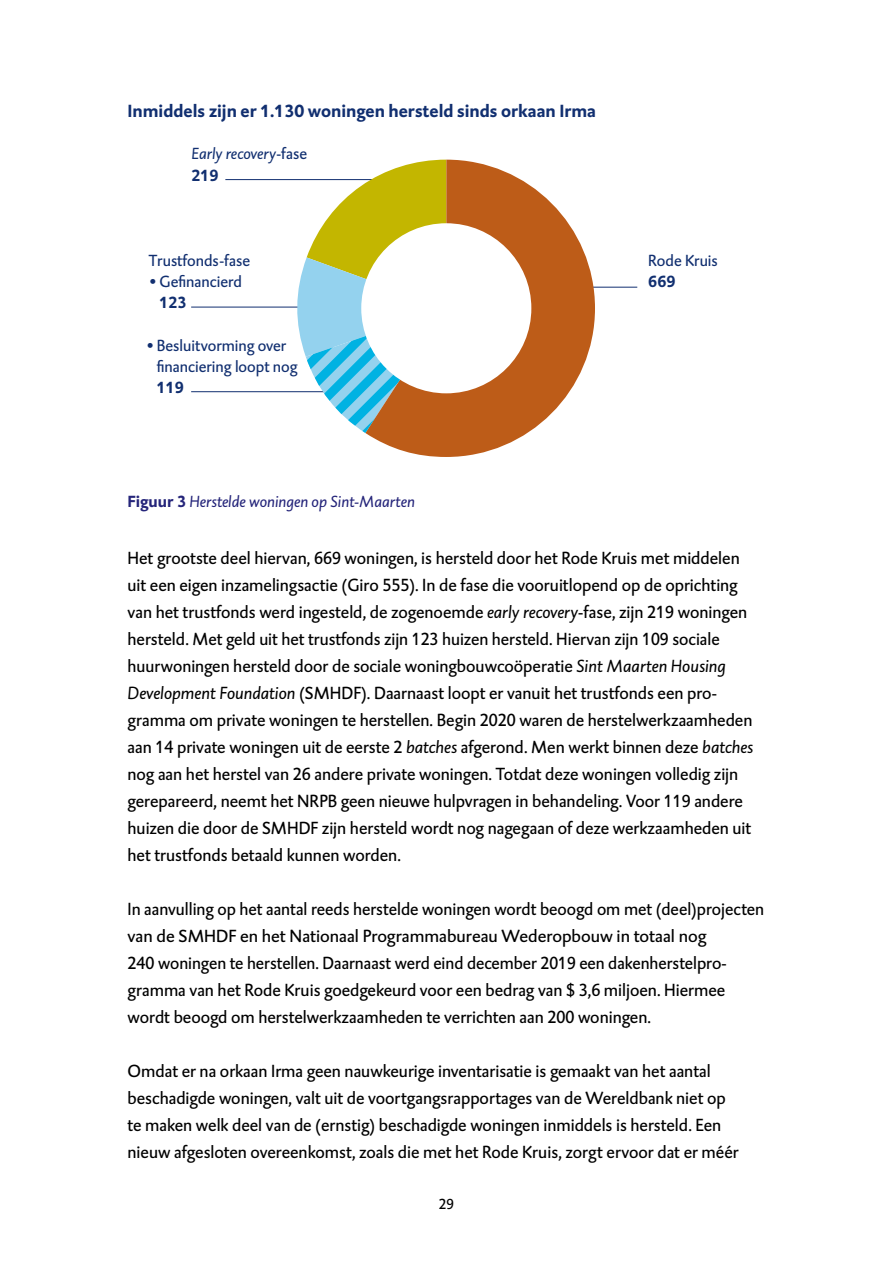
<style>
.page{position:relative;width:893px;height:1263px;background:#fff}
.page>*{position:absolute;margin:0;border:0;box-sizing:border-box;transform-origin:0 0}
._0_Platte_tekst_-_P{font:18px/27px "DTL Caspari TOT";color:#000}
.t1{font:700 18px "DTL Caspari TOT";color:#112f70}
.t2{font:16.5px/21.3px "DTL Caspari TOT";color:#112f70}
._8_Kop_4_-_H4{font:italic 16.5px "DTL Caspari TOT";color:#25257a}
.t3{font:italic 16.5px/21.3px "DTL Caspari TOT";color:#112f70}
.t4{font:15px "DTL Caspari TOT";color:#000}
.s1{font-style:normal}
.s2{font-weight:700;font-style:normal}
.s3{font-weight:700}
.s4{font-style:italic}
</style>
<div class="page">
<hr style="left:562px;top:287px;width:75px;height:1px;background:#112f70">
<hr style="left:225px;top:179px;width:174px;height:1px;background:#112f70">
<hr style="left:191px;top:307px;width:141px;height:1px;background:#112f70">
<hr style="left:191px;top:391px;width:162px;height:1px;background:#112f70">
<svg style="left:365px;top:160px;width:230px;height:297px;fill:#bd5c18"></svg>
<svg style="left:294px;top:160px;width:152px;height:273px"></svg>
<div style="left:361px;top:223px;width:170px;height:170px;background:#fff;border-radius:50%"></div>
<p class="t1" style="left:128px;top:99px;width:470px">Inmiddels zijn er 1.130 woningen hersteld sinds orkaan Irma</p>
<p class="t3" style="left:191px;top:143px;width:117px">Early recovery<span class="s1">-fase<br></span><span class="s2">219</span></p>
<p class="t2" style="left:149px;top:249px;width:103px">Trustfonds-fase</p>
<p class="t2" style="left:159px;top:271px;width:84px;text-indent:-11px">• Gefinancierd<br><span class="s3">123</span></p>
<p class="t2" style="left:157px;top:334px;width:142px;text-indent:-11px">• Besluitvorming over financiering loopt nog<br><span class="s3">119</span></p>
<p class="t2" style="left:648px;top:249px;width:71px">Rode Kruis<br><span class="s3">669</span></p>
<p class="_8_Kop_4_-_H4" style="left:128px;top:491px;width:289px"><span class="s2">Figuur 3</span> Herstelde woningen op Sint-Maarten</p>
<p class="_0_Platte_tekst_-_P" style="left:128px;top:544px;width:627px">Het grootste deel hiervan, 669 woningen, is hersteld door het Rode Kruis met middelen uit een eigen inzamelingsactie (Giro 555). In de fase die vooruitlopend op de oprichting van het trustfonds werd ingesteld, de zogenoemde <span class="s4">early recovery</span>-fase, zijn 219 woningen hersteld. Met geld uit het trustfonds zijn 123 huizen hersteld. Hiervan zijn 109 sociale huurwoningen hersteld door de sociale woningbouwcoöperatie <span class="s4">Sint Maarten Housing Development Foundation</span> (SMHDF). Daarnaast loopt er vanuit het trustfonds een pro&shy;gramma om private woningen te herstellen. Begin 2020 waren de herstelwerkzaamheden aan 14 private woningen uit de eerste 2 <span class="s4">batches</span> afgerond. Men werkt binnen deze <span class="s4">batches </span>nog aan het herstel van 26 andere private woningen. Totdat deze woningen volledig zijn gerepareerd, neemt het NRPB geen nieuwe hulpvragen in behandeling. Voor 119 andere huizen die door de SMHDF zijn hersteld wordt nog nagegaan of deze werkzaamheden uit het trustfonds betaald kunnen worden.</p>
<p class="_0_Platte_tekst_-_P" style="left:128px;top:895px;width:638px">In aanvulling op het aantal reeds herstelde woningen wordt beoogd om met (deel)projecten van de SMHDF en het Nationaal Programmabureau Wederopbouw in totaal nog<br>240 woningen te herstellen. Daarnaast werd eind december 2019 een dakenherstelpro&shy;gramma van het Rode Kruis goedgekeurd voor een bedrag van $ 3,6 miljoen. Hiermee wordt beoogd om herstelwerkzaamheden te verrichten aan 200 woningen.</p>
<p class="_0_Platte_tekst_-_P" style="left:128px;top:1057px;width:613px">Omdat er na orkaan Irma geen nauwkeurige inventarisatie is gemaakt van het aantal beschadigde woningen, valt uit de voortgangsrapportages van de Wereldbank niet op te maken welk deel van de (ernstig) beschadigde woningen inmiddels is hersteld. Een nieuw afgesloten overeenkomst, zoals die met het Rode Kruis, zorgt ervoor dat er méér</p>
<p class="t4" style="left:439px;top:1194px;width:16px">29</p>
</div>
